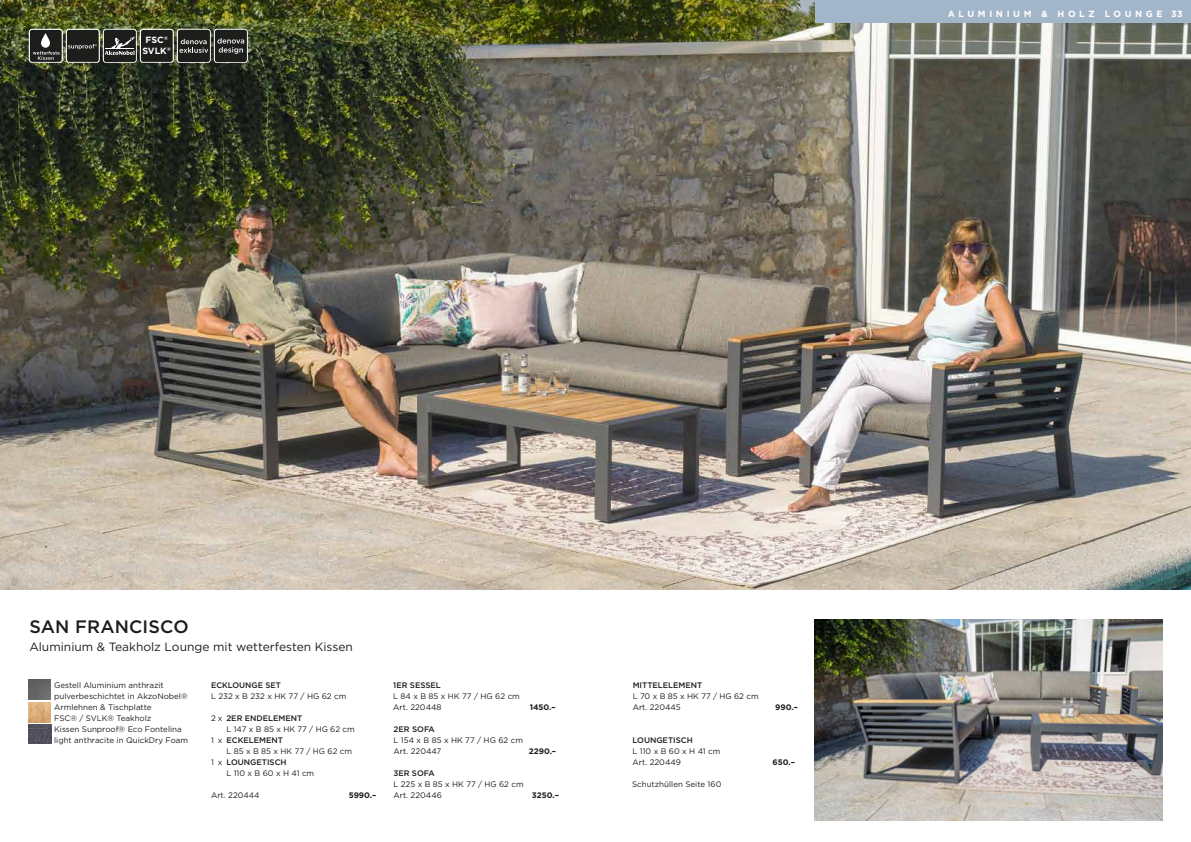
<style>
.page{position:relative;width:1191px;height:842px;background:#fff}
.page>*{position:absolute;margin:0;border:0;box-sizing:border-box;transform-origin:0 0}
.t1{font:500 18px "Gotham";letter-spacing:.01em;color:#1d1d1b}
.t2{font:12px "Gotham";color:#1d1d1b}
.t3{font:700 9px/10.8px "Gotham";letter-spacing:.4em;color:#fff;text-align:center}
.t4{font:8px/11px "Gotham";color:#1d1d1b}
.t5{font:500 8px "Gotham";color:#1d1d1b}
.t6{font:700 8px "Gotham";color:#1d1d1b}
.s1{font-weight:400}
</style>
<div class="page">
<img style="left:0;top:0;width:1191px;height:590px">
<div style="left:815px;top:0;width:376px;height:23px;background:#a3b5c9"></div>
<img style="left:28px;top:680px;width:23px;height:20px">
<img style="left:28px;top:702px;width:23px;height:20px">
<img style="left:28px;top:724px;width:23px;height:20px">
<svg style="left:29px;top:29px;width:219px;height:34px;background:#464743"></svg>
<img style="left:814px;top:620px;width:348px;height:200px">
<p class="t3" style="left:142px;top:34px;width:30px">FSC<sup>®<br></sup>SVLK<sup>®</sup></p>
<p class="t3" style="left:947px;top:8px;width:216px">ALUMINIUM &amp; HOLZ LOUNGE</p>
<p class="t3" style="left:1171px;top:8px;width:13px">33</p>
<h1 class="t1" style="left:29px;top:615px;width:161px">SAN FRANCISCO</h1>
<h2 class="t2" style="left:29px;top:639px;width:325px">Aluminium &amp; Teakholz Lounge mit wetterfesten Kissen</h2>
<p class="t4" style="left:54px;top:680px;width:135px">Gestell Aluminium anthrazit pulverbeschichtet in AkzoNobel®<br>Armlehnen &amp; Tischplatte<br>FSC® / SVLK® Teakholz<br>Kissen Sunproof® Eco Fontelina light anthracite in QuickDry Foam</p>
<p class="t5" style="left:632px;top:680px;width:71px">MITTELELEMENT</p>
<p class="t5" style="left:211px;top:680px;width:71px">ECKLOUNGE SET</p>
<p class="t4" style="left:211px;top:691px;width:137px">L 232 x B 232 x HK 77 / HG 62 cm</p>
<p class="t5" style="left:211px;top:713px;width:93px"><span class="s1">2 x</span> 2ER ENDELEMENT</p>
<p class="t4" style="left:226px;top:724px;width:130px">L 147 x B 85 x HK 77 / HG 62 cm</p>
<p class="t5" style="left:211px;top:735px;width:73px"><span class="s1">1 x</span> ECKELEMENT</p>
<p class="t4" style="left:226px;top:746px;width:127px">L 85 x B 85 x HK 77 / HG 62 cm</p>
<p class="t5" style="left:211px;top:757px;width:77px"><span class="s1">1 x</span> LOUNGETISCH</p>
<p class="t4" style="left:226px;top:768px;width:89px">L 110 x B 60 x H 41 cm</p>
<p class="t4" style="left:211px;top:790px;width:50px">Art. 220444</p>
<p class="t6" style="left:349px;top:790px;width:29px">5990.–</p>
<p class="t5" style="left:393px;top:680px;width:49px">1ER SESSEL</p>
<p class="t4" style="left:393px;top:691px;width:128px">L 84 x B 85 x HK 77 / HG 62 cm<br>Art. 220448</p>
<p class="t6" style="left:529px;top:702px;width:28px">1450.–</p>
<p class="t5" style="left:393px;top:724px;width:43px">2ER SOFA</p>
<p class="t4" style="left:393px;top:735px;width:131px">L 154 x B 85 x HK 77 / HG 62 cm<br>Art. 220447</p>
<p class="t6" style="left:529px;top:746px;width:29px">2290.–</p>
<p class="t4" style="left:632px;top:691px;width:127px">L 70 x B 85 x HK 77 / HG 62 cm<br>Art. 220445</p>
<p class="t6" style="left:775px;top:702px;width:24px">990.–</p>
<p class="t5" style="left:632px;top:735px;width:62px">LOUNGETISCH</p>
<p class="t4" style="left:632px;top:746px;width:89px">L 110 x B 60 x H 41 cm<br>Art. 220449</p>
<p class="t6" style="left:772px;top:757px;width:24px">650.–</p>
<p class="t5" style="left:393px;top:768px;width:43px">3ER SOFA</p>
<p class="t4" style="left:393px;top:779px;width:132px">L 225 x B 85 x HK 77 / HG 62 cm<br>Art. 220446</p>
<p class="t6" style="left:532px;top:790px;width:29px">3250.–</p>
<p class="t4" style="left:632px;top:779px;width:91px">Schutzhüllen Seite 160</p>
</div>
